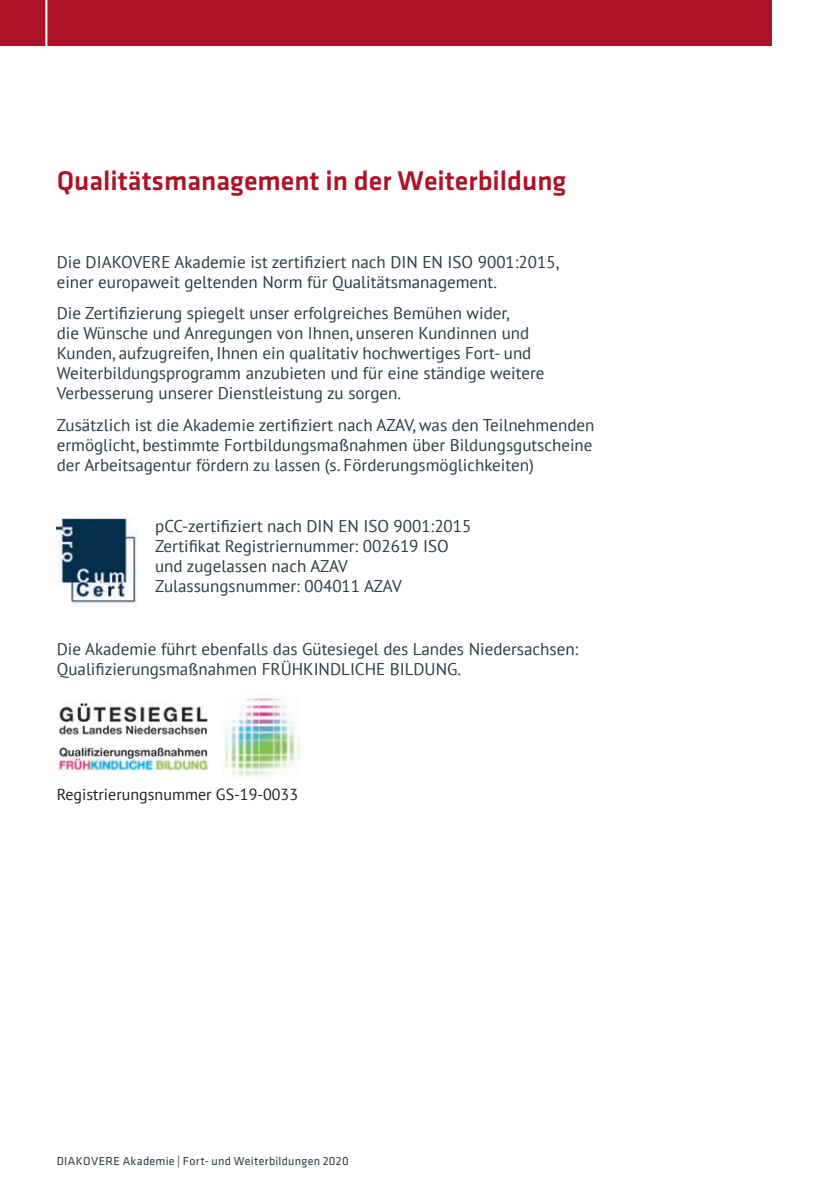
<style>
.page{position:relative;width:840px;height:1191px;background:#fff}
.page>*{position:absolute;margin:0;border:0;box-sizing:border-box;transform-origin:0 0}
._3_Seminar{font:500 28px "Klavika";color:#ae1229}
._5_Seminarbeschreibu{font:17px/20px "PT Sans";color:#2f3b41}
.t1{font:16px "PT Sans";color:#231f20}
.t2{font:12px "Klavika";letter-spacing:.025em;color:#2f3b41}
</style>
<div class="page">
<div style="left:0;top:0;width:771px;height:45px;background:#ae1229"></div>
<hr style="left:45px;top:0;width:2px;height:47px;background:#fff">
<img style="left:57px;top:517px;width:80px;height:90px">
<img style="left:57px;top:695px;width:243px;height:84px">
<p class="_3_Seminar" style="left:57px;top:166px;width:511px">Qualitätsmanagement in der Weiterbildung</p>
<p class="_5_Seminarbeschreibu" style="left:57px;top:252px;width:503px">Die DIAKOVERE Akademie ist zertifiziert nach DIN EN ISO 9001:2015, einer europaweit geltenden Norm für Qualitätsmanagement.</p>
<p class="_5_Seminarbeschreibu" style="left:57px;top:303px;width:489px">Die Zertifizierung spiegelt unser erfolgreiches Bemühen wider,<br>die Wünsche und Anregungen von Ihnen, unseren Kundinnen und Kunden, aufzugreifen, Ihnen ein qualitativ hochwertiges Fort- und Weiterbildungsprogramm anzubieten und für eine ständige weitere Verbesserung unserer Dienstleistung zu sorgen.</p>
<p class="_5_Seminarbeschreibu" style="left:57px;top:414px;width:539px;text-align:justify">Zusätzlich ist die Akademie zertifiziert nach AZAV, was den Teilnehmenden ermöglicht, bestimmte Fortbildungsmaßnahmen über Bildungsgutscheine der Arbeitsagentur fördern zu lassen (s. Förderungsmöglichkeiten)</p>
<p class="_5_Seminarbeschreibu" style="left:155px;top:515px;width:317px">pCC-zertifiziert nach DIN EN ISO 9001:2015</p>
<p class="_5_Seminarbeschreibu" style="left:155px;top:535px;width:295px">Zertifikat Registriernummer: 002619 ISO</p>
<p class="_5_Seminarbeschreibu" style="left:155px;top:555px;width:194px">und zugelassen nach AZAV</p>
<p class="_5_Seminarbeschreibu" style="left:155px;top:575px;width:248px">Zulassungsnummer: 004011 AZAV</p>
<p class="_5_Seminarbeschreibu" style="left:57px;top:638px;width:523px">Die Akademie führt ebenfalls das Gütesiegel des Landes Niedersachsen:<br>Qualifizierungsmaßnahmen FRÜHKINDLICHE BILDUNG.</p>
<p class="t1" style="left:57px;top:784px;width:243px">Registrierungsnummer GS-19-0033</p>
<p class="t2" style="left:57px;top:1155px;width:293px">DIAKOVERE Akademie | Fort- und Weiterbildungen 2020</p>
</div>
